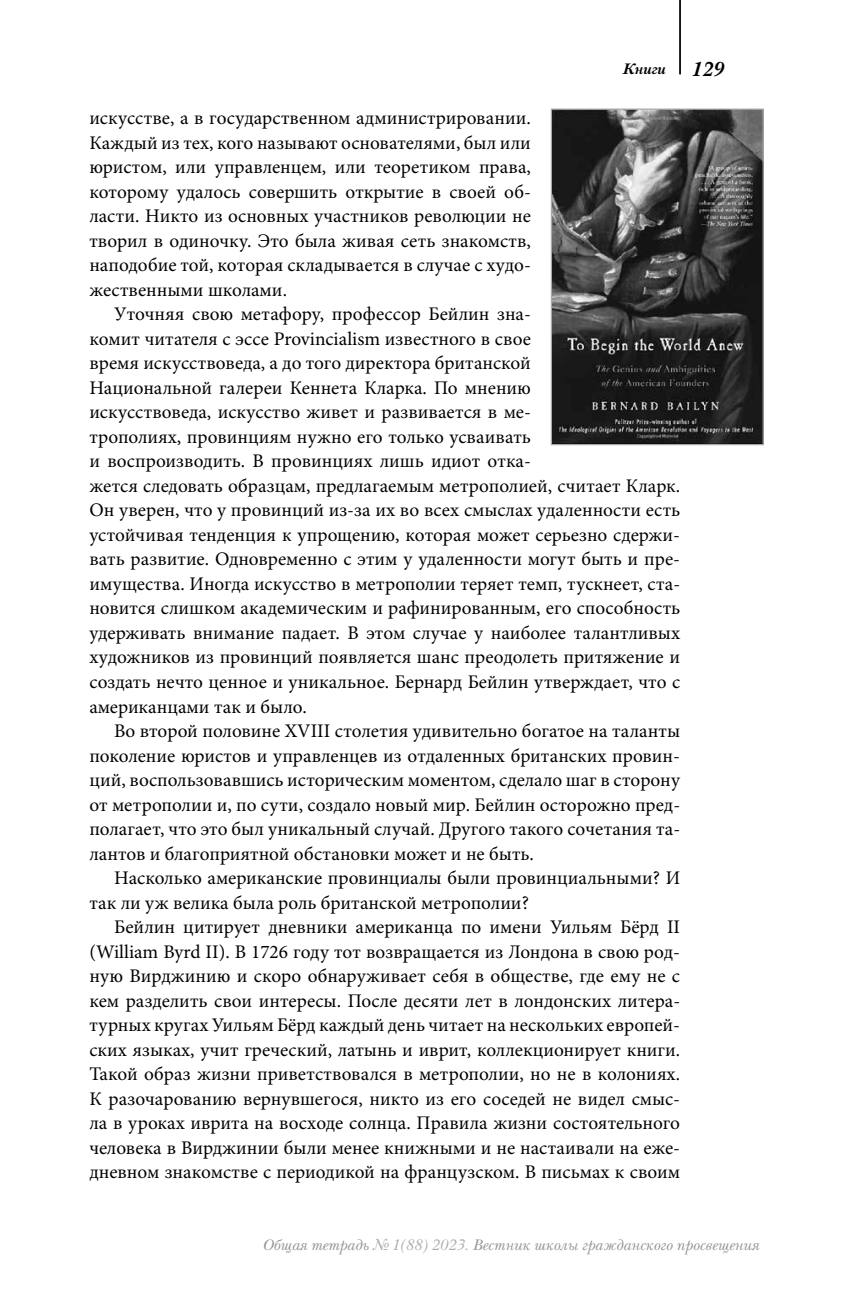
<style>
.page{position:relative;width:844px;height:1290px;background:#fff}
.page>*{position:absolute;margin:0;border:0;box-sizing:border-box;transform-origin:0 0}
.t1{font:italic 700 21px "New Baskerville C";color:#000}
.t2{font:19.25px/24.5px "Minion Pro";color:#000;text-align:justify}
.t3{font:italic 15.75px "New Baskerville C";color:#959595}
.t4{font:italic 700 15.75px "New Baskerville C";color:#000}
.s1{color:#acacac}
</style>
<div class="page">
<hr style="left:679px;top:0;width:1px;height:74px;background:#000">
<img style="left:552px;top:110px;width:209px;height:333px">
<div style="left:550px;top:108px;width:213px;height:337px;border:1px solid #acacac"></div>
<p class="t4" style="left:622px;top:60px;width:44px">Книги</p>
<p class="t1" style="left:691px;top:57px;width:34px">129</p>
<p class="t2" style="left:89px;top:107px;width:443px">искусстве, а в государственном администрировании.<br>Каждый из тех, кого называют основателями, был или юристом, или управленцем, или теоретиком права, которому удалось совершить открытие в своей об&shy;ласти. Никто из основных участников революции не творил в одиночку. Это была живая сеть знакомств, наподобие той, которая складывается в случае с худо&shy;жественными школами.</p>
<p class="t2" style="left:89px;top:303px;width:592px;text-align:left;text-indent:25px">Уточняя свою метафору, профессор Бейлин зна-<br>комит читателя с эссе Provincialism известного в свое<br>время искусствоведа, а до того директора британской<br>Национальной галереи Кеннета Кларка. По мнению<br>искусствоведа, искусство живет и развивается в ме-<br>трополиях, провинциям нужно его только усваивать<br>и воспроизводить. В провинциях лишь идиот отка-<br>жется следовать образцам, предлагаемым метрополией, считает Кларк.<br>Он уверен, что у провинций из-за их во всех смыслах удаленности есть устойчивая тенденция к упрощению, которая может серьезно сдержи&shy;вать развитие. Одновременно с этим у удаленности могут быть и пре&shy;имущества. Иногда искусство в метрополии теряет темп, тускнеет, ста&shy;новится слишком академическим и рафинированным, его способность удерживать внимание падает. В этом случае у наиболее талантливых художников из провинций появляется шанс преодолеть притяжение и создать нечто ценное и уникальное. Бернард Бейлин утверждает, что с американцами так и было.</p>
<p class="t2" style="left:89px;top:719px;width:592px;text-indent:25px">Во второй половине XVIII столетия удивительно богатое на таланты поколение юристов и управленцев из отдаленных британских провин&shy;ций, воспользовавшись историческим моментом, сделало шаг в сторону от метрополии и, по сути, создало новый мир. Бейлин осторожно пред&shy;полагает, что это был уникальный случай. Другого такого сочетания та&shy;лантов и благоприятной обстановки может и не быть.</p>
<p class="t2" style="left:89px;top:866px;width:592px;text-indent:25px">Насколько американские провинциалы были провинциальными? И так ли уж велика была роль британской метрополии?</p>
<p class="t2" style="left:89px;top:915px;width:592px;text-indent:25px">Бейлин цитирует дневники американца по имени Уильям Бёрд II (William Byrd II). В 1726 году тот возвращается из Лондона в свою род&shy;ную Вирджинию и скоро обнаруживает себя в обществе, где ему не с кем разделить свои интересы. После десяти лет в лондонских литера&shy;турных кругах Уильям Бёрд каждый день читает на нескольких европей&shy;ских языках, учит греческий, латынь и иврит, коллекционирует книги.<br>Такой образ жизни приветствовался в метрополии, но не в колониях.<br>К разочарованию вернувшегося, никто из его соседей не видел смыс&shy;ла в уроках иврита на восходе солнца. Правила жизни состоятельного человека в Вирджинии были менее книжными и не настаивали на еже&shy;дневном знакомстве с периодикой на французском. В письмах к своим</p>
<p class="t3" style="left:262px;top:1235px;width:498px">Общая тетрадь <span class="s1">№ 1(88) 2023.</span> Вестник школы гражданского просвещения</p>
</div>
